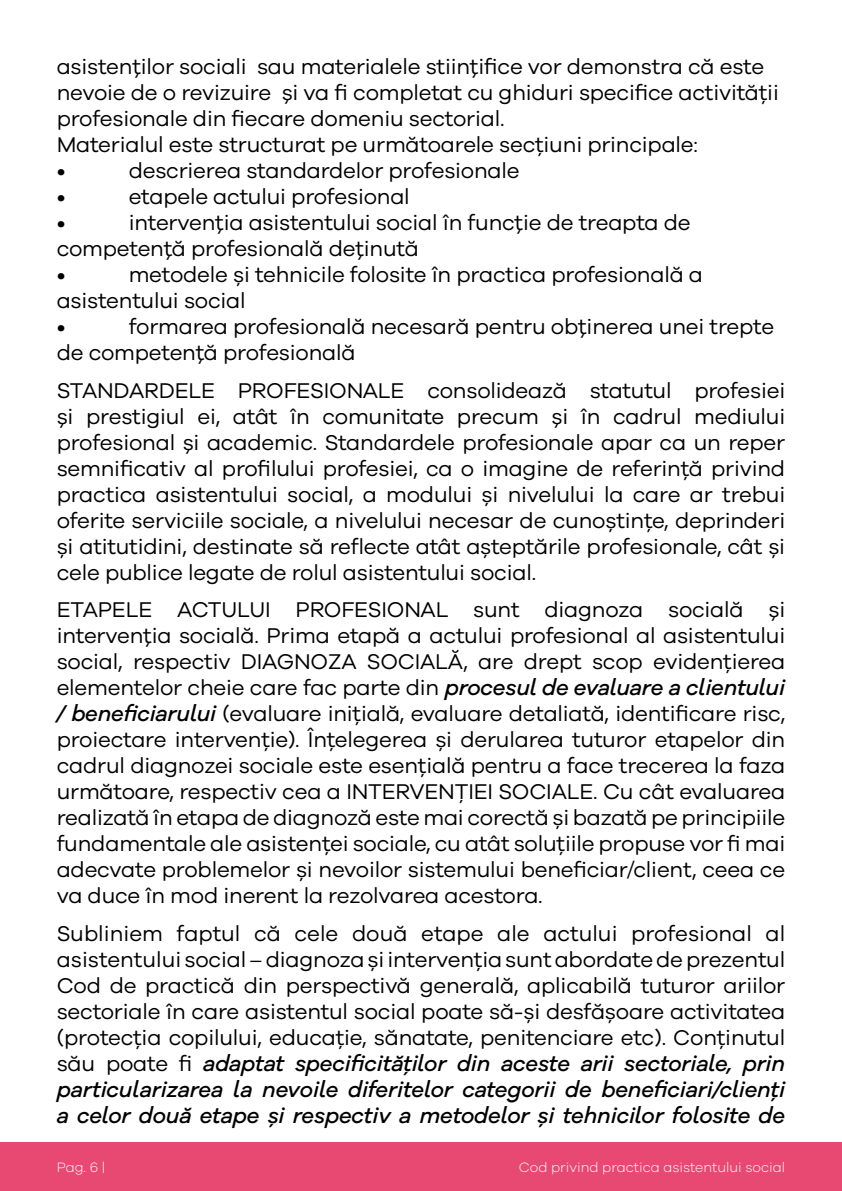
<style>
.page{position:relative;width:842px;height:1191px;background:#fff}
.page>*{position:absolute;margin:0;border:0;box-sizing:border-box;transform-origin:0 0}
.t1{font:22px/26px "Galano Grotesque";letter-spacing:-.01em;color:#000}
.t2{font:italic 500 22px/26px "Galano Grotesque Alt";letter-spacing:-.01em;color:#000;text-align:justify}
.t3{font:300 14px "Galano Grotesque";color:#fff}
.s1{font-family:"Galano Grotesque Alt";font-weight:500;font-style:italic}
.s2{font-family:"Galano Grotesque";font-weight:400;font-style:normal}
</style>
<div class="page">
<div style="left:0;top:1142px;width:842px;height:49px;background:#e84972"></div>
<p class="t1" style="left:57px;top:53px;width:724px">asistenţilor sociali sau materialele stiinţifice vor demonstra că este nevoie de o revizuire şi va fi completat cu ghiduri specifice activității profesionale din fiecare domeniu sectorial.<br>Materialul este structurat pe următoarele secțiuni principale:<br>•</p>
<p class="t1" style="left:129px;top:157px;width:392px">descrierea standardelor profesionale</p>
<p class="t1" style="left:57px;top:183px;width:10px">•</p>
<p class="t1" style="left:129px;top:183px;width:283px">etapele actului profesional</p>
<p class="t1" style="left:57px;top:209px;width:10px">•</p>
<p class="t1" style="left:57px;top:209px;width:635px;text-indent:72px">intervenţia asistentului social în funcţie de treapta de competenţă profesională deţinută<br>•</p>
<p class="t1" style="left:57px;top:261px;width:648px;text-indent:72px">metodele și tehnicile folosite în practica profesională a asistentului social<br>•</p>
<p class="t1" style="left:57px;top:313px;width:719px;text-indent:72px">formarea profesională necesară pentru obţinerea unei trepte de competenţă profesională</p>
<p class="t1" style="left:57px;top:376px;width:730px;text-align:justify">STANDARDELE PROFESIONALE consolidează statutul profesiei şi prestigiul ei, atât în comunitate precum şi în cadrul mediului profesional şi academic. Standardele profesionale apar ca un reper semnificativ al profilului profesiei, ca o imagine de referință privind practica asistentului social, a modului și nivelului la care ar trebui oferite serviciile sociale, a nivelului necesar de cunoștințe, deprinderi și atitutidini, destinate să reflecte atât așteptările profesionale, cât și cele publice legate de rolul asistentului social.</p>
<p class="t1" style="left:57px;top:596px;width:730px;text-align:justify">ETAPELE ACTULUI PROFESIONAL sunt diagnoza socială şi intervenţia socială. Prima etapă a actului profesional al asistentului social, respectiv DIAGNOZA SOCIALĂ, are drept scop evidențierea elementelor cheie care fac parte din <span class="s1">procesul de evaluare a clientului / beneficiarului</span> (evaluare inițială, evaluare detaliată, identificare risc, proiectare intervenție). Înțelegerea și derularea tuturor etapelor din cadrul diagnozei sociale este esențială pentru a face trecerea la faza următoare, respectiv cea a INTERVENȚIEI SOCIALE. Cu cât evaluarea realizată în etapa de diagnoză este mai corectă și bazată pe principiile fundamentale ale asistenței sociale, cu atât soluțiile propuse vor fi mai adecvate problemelor și nevoilor sistemului beneficiar/client, ceea ce va duce în mod inerent la rezolvarea acestora.</p>
<p class="t1" style="left:57px;top:919px;width:730px;text-align:justify">Subliniem faptul că cele două etape ale actului profesional al asistentului social – diagnoza și intervenția sunt abordate de prezentul Cod de practică din perspectivă generală, aplicabilă tuturor ariilor sectoriale în care asistentul social poate să-și desfășoare activitatea (protecția copilului, educație, sănatate, penitenciare etc). Conținutul</p>
<p class="t2" style="left:57px;top:1049px;width:730px"><span class="s2">său poate fi</span> adaptat specificităților din aceste arii sectoriale, prin particularizarea la nevoile diferitelor categorii de beneficiari/clienți a celor două etape și respectiv a metodelor și tehnicilor folosite de</p>
<p class="t3" style="left:57px;top:1159px;width:50px">Pag. 6 |</p>
<p class="t3" style="left:519px;top:1159px;width:268px">Cod privind practica asistentului social</p>
</div>
